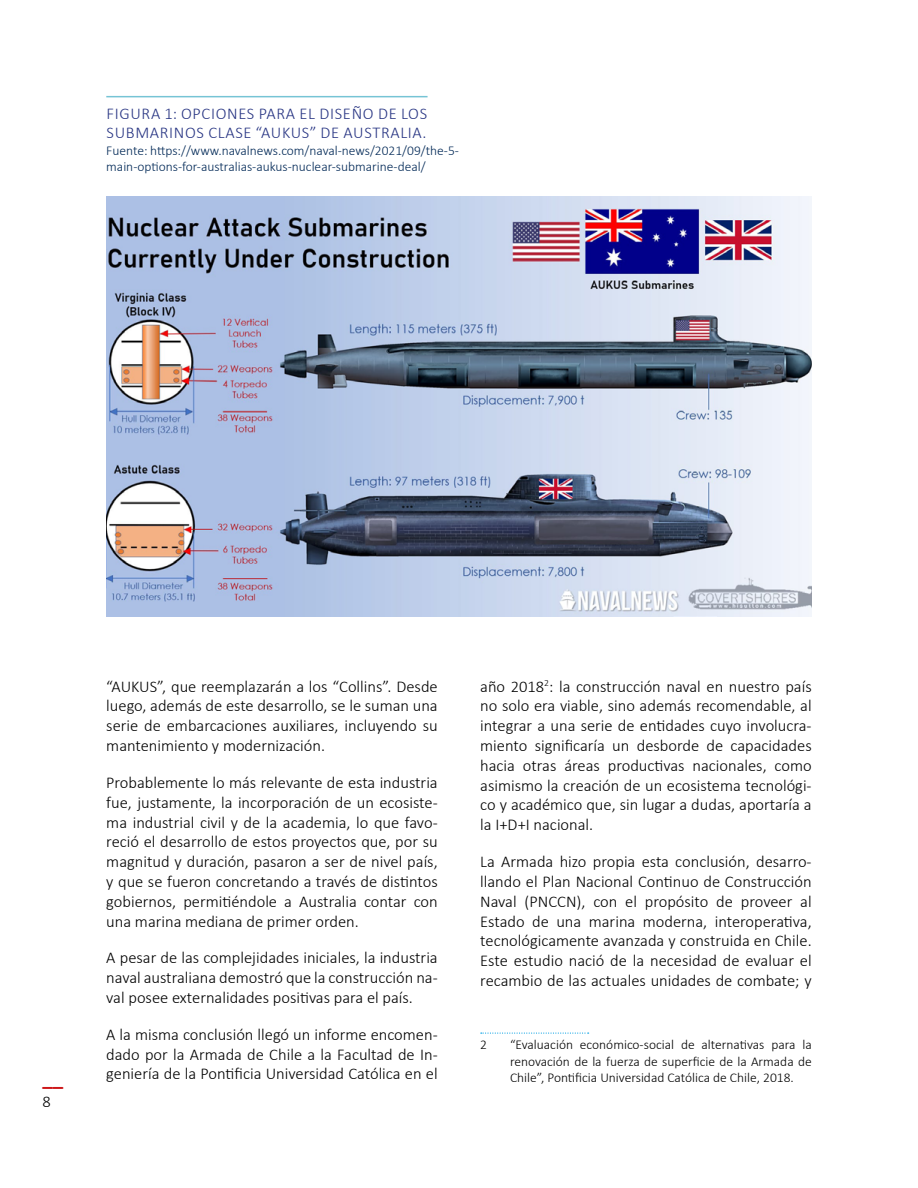
<style>
.page{position:relative;width:918px;height:1188px;background:#fff}
.page>*{position:absolute;margin:0;border:0;box-sizing:border-box;transform-origin:0 0}
.t1{font:700 21px "Calibri";color:#cd1719}
.t2{font:300 16.5px/19.8px "Calibri";color:#000;text-align:justify}
.t3{font:300 16.5px/19.8px "Calibri";letter-spacing:.04em;color:#283583}
.t4{font:300 13.5px/16.2px "Calibri";color:#000;text-align:justify}
.t5{font:300 13.5px/16.2px "Calibri";color:#002856}
</style>
<div class="page">
<svg style="left:481px;top:1033px;width:108px;height:1px"></svg>
<hr style="left:106px;top:96px;width:322px;height:1px;background:#76c4d5">
<img style="left:106px;top:196px;width:706px;height:421px">
<p class="t3" style="left:107px;top:103px;width:322px">FIGURA 1: OPCIONES PARA EL DISEÑO DE LOS<br>SUBMARINOS CLASE “AUKUS” DE AUSTRALIA.</p>
<p class="t5" style="left:106px;top:142px;width:354px">Fuente: https://www.navalnews.com/naval-news/2021/09/the-5- main-options-for-australias-aukus-nuclear-submarine-deal/</p>
<p class="t1" style="left:43px;top:1063px;width:22px">__</p>
<p class="t2" style="left:43px;top:1092px;width:10px">8</p>
<p class="t2" style="left:106px;top:676px;width:333px">“AUKUS”, que reemplazarán a los “Collins”. Desde luego, además de este desarrollo, se le suman una serie de embarcaciones auxiliares, incluyendo su mantenimiento y modernización.</p>
<p class="t2" style="left:106px;top:772px;width:333px">Probablemente lo más relevante de esta industria fue, justamente, la incorporación de un ecosiste&shy;ma industrial civil y de la academia, lo que favo&shy;reció el desarrollo de estos proyectos que, por su magnitud y duración, pasaron a ser de nivel país, y que se fueron concretando a través de distintos gobiernos, permitiéndole a Australia contar con una marina mediana de primer orden.</p>
<p class="t2" style="left:106px;top:948px;width:333px">A pesar de las complejidades iniciales, la industria naval australiana demostró que la construcción na&shy;val posee externalidades positivas para el país.</p>
<p class="t2" style="left:106px;top:1024px;width:333px">A la misma conclusión llegó un informe encomen&shy;dado por la Armada de Chile a la Facultad de In&shy;geniería de la Pontificia Universidad Católica en el</p>
<p class="t2" style="left:480px;top:676px;width:333px">año 2018<sup>2</sup>: la construcción naval en nuestro país no solo era viable, sino además recomendable, al integrar a una serie de entidades cuyo involucra&shy;miento significaría un desborde de capacidades hacia otras áreas productivas nacionales, como asimismo la creación de un ecosistema tecnológi&shy;co y académico que, sin lugar a dudas, aportaría a la I+D+I nacional.</p>
<p class="t2" style="left:480px;top:852px;width:333px">La Armada hizo propia esta conclusión, desarro&shy;llando el Plan Nacional Continuo de Construcción Naval (PNCCN), con el propósito de proveer al Estado de una marina moderna, interoperativa, tecnológicamente avanzada y construida en Chile.<br>Este estudio nació de la necesidad de evaluar el recambio de las actuales unidades de combate; y</p>
<p class="t4" style="left:480px;top:1037px;width:8px">2</p>
<p class="t4" style="left:510px;top:1037px;width:303px">“Evaluación económico-social de alternativas para la renovación de la fuerza de superficie de la Armada de Chile”, Pontificia Universidad Católica de Chile, 2018.</p>
</div>
